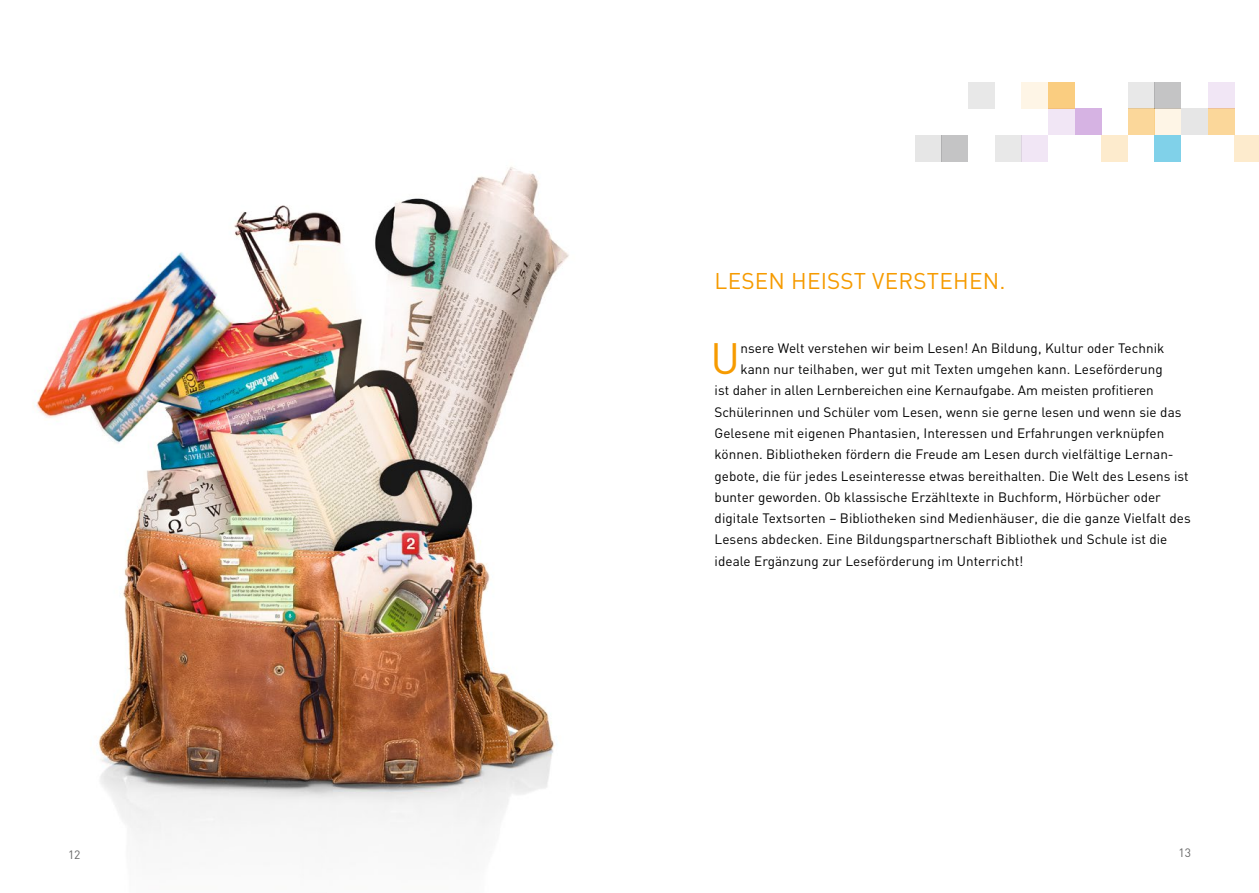
<style>
.page{position:relative;width:1259px;height:893px;background:#fff}
.page>*{position:absolute;margin:0;border:0;box-sizing:border-box;transform-origin:0 0}
.t1{font:43.35px "DIN";color:#f69b00}
.t2{font:22.5px "DIN";letter-spacing:.01em;color:#f69b00}
.t3{font:13.5px "DIN";letter-spacing:.005em;color:#000}
.t4{font:12px "DIN";color:#676767}
</style>
<div class="page">
<img style="left:35px;top:167px;width:534px;height:674px">
<div style="left:941px;top:135px;width:27px;height:27px;background:#c4c4c5"></div>
<div style="left:968px;top:82px;width:27px;height:26px;background:#e8e8e8"></div>
<div style="left:1101px;top:135px;width:27px;height:27px;background:#fdebcd"></div>
<div style="left:1181px;top:108px;width:26px;height:27px;background:#e6e6e6"></div>
<div style="left:1021px;top:135px;width:27px;height:27px;background:#f1e6f5"></div>
<div style="left:1021px;top:82px;width:27px;height:26px;background:#fef5e6"></div>
<div style="left:995px;top:135px;width:26px;height:27px;background:#e8e8e8"></div>
<div style="left:1048px;top:108px;width:26px;height:27px;background:#f1e6f5"></div>
<div style="left:1048px;top:82px;width:26px;height:26px;background:#facd80"></div>
<div style="left:1074px;top:108px;width:27px;height:27px;background:#d6b3e3"></div>
<div style="left:1128px;top:108px;width:26px;height:27px;background:#fbd79a"></div>
<div style="left:1128px;top:82px;width:26px;height:26px;background:#e8e8e8"></div>
<div style="left:1154px;top:135px;width:27px;height:27px;background:#80d1e9"></div>
<div style="left:1154px;top:108px;width:27px;height:27px;background:#fef5e6"></div>
<div style="left:1154px;top:82px;width:27px;height:26px;background:#c4c4c5"></div>
<div style="left:915px;top:135px;width:26px;height:27px;background:#e6e6e6"></div>
<div style="left:1234px;top:135px;width:25px;height:27px;background:#fdebcd"></div>
<div style="left:1208px;top:108px;width:26px;height:27px;background:#fbd79a"></div>
<div style="left:1208px;top:82px;width:26px;height:26px;background:#f1e6f5"></div>
<h2 class="t2" style="left:714px;top:267px;width:292px">LESEN HEISST VERSTEHEN.</h2>
<h1 class="t1" style="left:710px;top:331px;width:31px">U</h1>
<p class="t3" style="left:740px;top:340px;width:426px">nsere Welt verstehen wir beim Lesen! An Bildung, Kultur oder Technik</p>
<p class="t3" style="left:740px;top:361px;width:424px">kann nur teilhaben, wer gut mit Texten umgehen kann. Leseförderung</p>
<p class="t3" style="left:714px;top:382px;width:440px">ist daher in allen Lernbereichen eine Kernaufgabe. Am meisten profitieren</p>
<p class="t3" style="left:714px;top:403px;width:468px">Schülerinnen und Schüler vom Lesen, wenn sie gerne lesen und wenn sie das</p>
<p class="t3" style="left:714px;top:425px;width:451px">Gelesene mit eigenen Phantasien, Interessen und Erfahrungen verknüpfen</p>
<p class="t3" style="left:714px;top:446px;width:461px">können. Bibliotheken fördern die Freude am Lesen durch vielfältige Lernan-</p>
<p class="t3" style="left:714px;top:467px;width:475px">gebote, die für jedes Leseinteresse etwas bereithalten. Die Welt des Lesens ist</p>
<p class="t3" style="left:714px;top:488px;width:448px">bunter geworden. Ob klassische Erzähltexte in Buchform, Hörbücher oder</p>
<p class="t3" style="left:714px;top:510px;width:478px">digitale Textsorten – Bibliotheken sind Medienhäuser, die die ganze Vielfalt des</p>
<p class="t3" style="left:714px;top:531px;width:454px">Lesens abdecken. Eine Bildungspartnerschaft Bibliothek und Schule ist die</p>
<p class="t3" style="left:714px;top:552px;width:310px">ideale Ergänzung zur Leseförderung im Unterricht!</p>
<p class="t4" style="left:68px;top:847px;width:14px">12</p>
<p class="t4" style="left:1178px;top:845px;width:14px">13</p>
</div>
